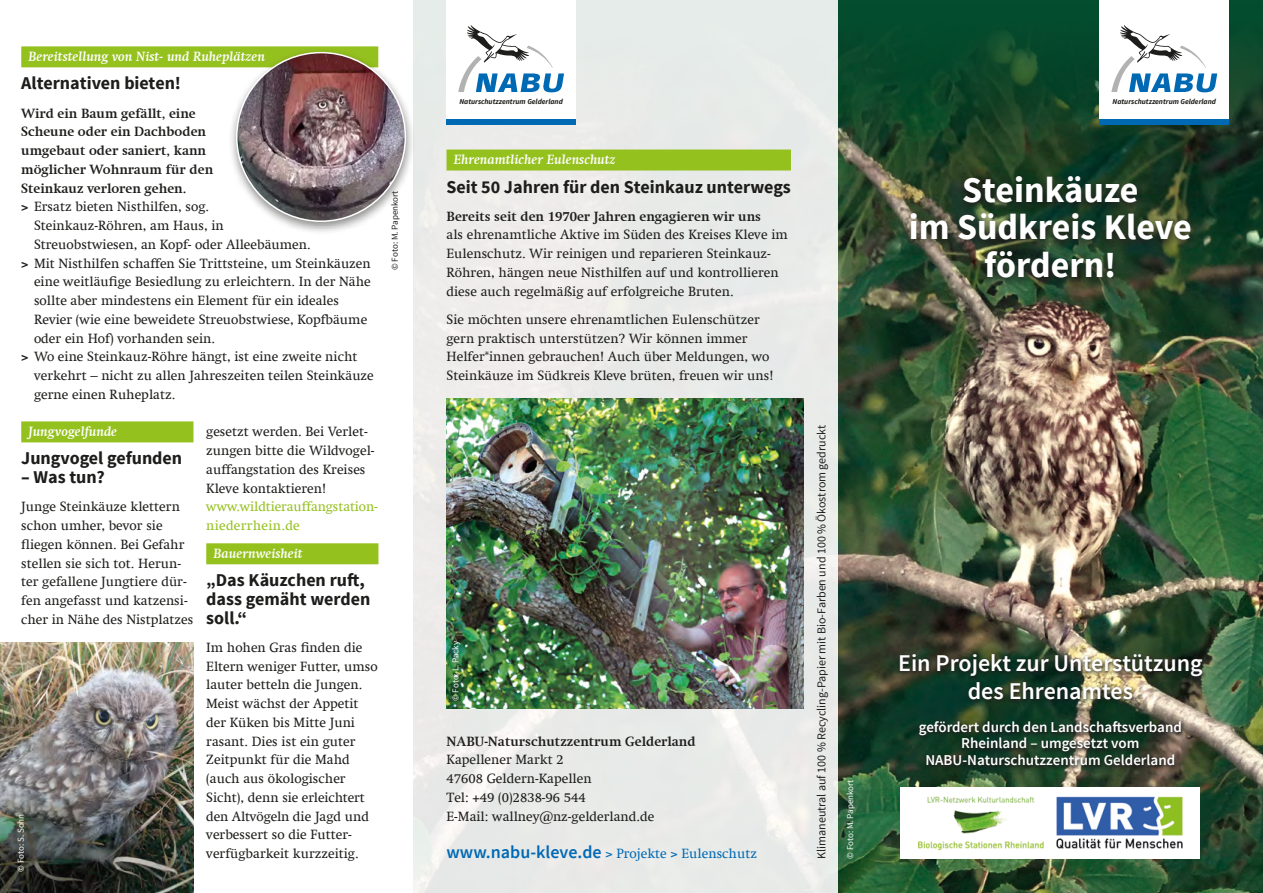
<style>
.page{position:relative;width:1263px;height:893px;background:#fff}
.page>*{position:absolute;margin:0;border:0;box-sizing:border-box;transform-origin:0 0}
.t1{font:700 36px/37.5px "Source Sans Pro";color:#fff;text-align:center}
.t2{font:600 24px/28.2px "Source Sans Pro";color:#fff;text-align:center}
.t3{font:700 18px/18.8px "Source Sans Pro";color:#1d1d1b}
.t4{font:600 15px/16.5px "Source Sans Pro";color:#fff;text-align:center}
.t5{font:13.5px/18.8px "Swift Com";color:#1d1d1b}
.t6{font:700 13.5px "Swift Com";color:#1d1d1b}
.t7{font:italic 700 13.5px "Swift Com";color:#fff}
.t8{font:13.5px/18.8px "Swift Com";letter-spacing:-.01em;color:#95c11f}
.t9{font:13.5px "Swift Com";color:#0069b4}
.t10{font:12px "Source Sans Pro";color:#1d1d1b}
.t11{font:9px "Source Sans Pro";color:#fff}
.t12{font:9px "Source Sans Pro";color:#1d1d1b}
.t13{font:italic 700 7.5px "Source Sans Pro";color:#1d1d1b}
.s1{font-weight:700}
.s2{font-family:"Source Sans Pro";font-weight:600;font-size:18px}
</style>
<div class="page">
<img style="left:838px;top:2px;width:425px;height:891px">
<div style="left:412px;top:0;width:426px;height:893px;background:#e8ebe9"></div>
<img style="left:901px;top:787px;width:299px;height:71px">
<img style="left:446px;top:399px;width:358px;height:309px">
<svg style="left:903px;top:171px;width:296px;height:118px;background:#2d412b"></svg>
<div style="left:1100px;top:0;width:129px;height:124px;background:#fff"></div>
<div style="left:1100px;top:120px;width:129px;height:5px;background:#0069b4"></div>
<svg style="left:1111px;top:25px;width:106px;height:67px"></svg>
<div style="left:446px;top:0;width:130px;height:124px;background:#fff"></div>
<div style="left:446px;top:120px;width:130px;height:5px;background:#0069b4"></div>
<svg style="left:458px;top:25px;width:106px;height:67px"></svg>
<div style="left:896px;top:652px;width:310px;height:118px;background:#1d1d1b;opacity:.7"></div>
<div style="left:21px;top:46px;width:357px;height:21px;background:#95c11f"></div>
<div style="left:446px;top:150px;width:345px;height:21px;background:#95c11f"></div>
<div style="left:228px;top:47px;width:188px;height:188px;background:#1d1d1b;opacity:.5"></div>
<img style="left:237px;top:53px;width:168px;height:168px;border-radius:84px">
<div style="left:21px;top:421px;width:172px;height:21px;background:#95c11f"></div>
<div style="left:206px;top:543px;width:172px;height:21px;background:#95c11f"></div>
<img style="left:0;top:643px;width:193px;height:250px">
<p class="t7" style="left:29px;top:49px;width:238px">Bereitstellung von Nist- und Ruheplätzen</p>
<h3 class="t3" style="left:21px;top:75px;width:161px">Alternativen bieten!</h3>
<p class="t6" style="left:21px;top:105px;width:176px">Wird ein Baum gefällt, eine</p>
<p class="t6" style="left:21px;top:124px;width:186px">Scheune oder ein Dachboden</p>
<p class="t6" style="left:21px;top:142px;width:186px">umgebaut oder saniert, kann</p>
<p class="t6" style="left:21px;top:161px;width:193px">möglicher Wohnraum für den</p>
<p class="t6" style="left:21px;top:180px;width:167px">Steinkauz verloren gehen.</p>
<p class="t5" style="left:21px;top:197px;width:189px"><span class="s1">&gt;</span> Ersatz bieten Nisthilfen, sog.</p>
<p class="t5" style="left:34px;top:216px;width:191px">Steinkauz-Röhren, am Haus, in</p>
<p class="t5" style="left:34px;top:235px;width:278px">Streuobstwiesen, an Kopf- oder Alleebäumen.</p>
<p class="t5" style="left:21px;top:254px;width:351px"><span class="s1">&gt;</span> Mit Nisthilfen schaffen Sie Trittsteine, um Steinkäuzen</p>
<p class="t5" style="left:34px;top:272px;width:338px">eine weitläufige Besiedlung zu erleichtern. In der Nähe</p>
<p class="t5" style="left:34px;top:291px;width:307px">sollte aber mindestens ein Element für ein ideales</p>
<p class="t5" style="left:34px;top:310px;width:335px">Revier (wie eine beweidete Streuobstwiese, Kopfbäume</p>
<p class="t5" style="left:34px;top:329px;width:183px">oder ein Hof) vorhanden sein.</p>
<p class="t5" style="left:21px;top:347px;width:338px"><span class="s1">&gt;</span> Wo eine Steinkauz-Röhre hängt, ist eine zweite nicht</p>
<p class="t5" style="left:34px;top:366px;width:341px">verkehrt – nicht zu allen Jahreszeiten teilen Steinkäuze</p>
<p class="t5" style="left:34px;top:385px;width:143px">gerne einen Ruheplatz.</p>
<p class="t12" style="left:389px;top:270px;width:81px;rotate:-90deg">© Foto: M. Papenkort</p>
<p class="t13" style="left:459px;top:97px;width:105px">Naturschutzzentrum Gelderland</p>
<p class="t13" style="left:1112px;top:97px;width:105px">Naturschutzzentrum Gelderland</p>
<p class="t7" style="left:454px;top:152px;width:163px">Ehrenamtlicher Eulenschutz</p>
<h3 class="t3" style="left:446px;top:178px;width:346px">Seit 50 Jahren für den Steinkauz unterwegs</h3>
<p class="t6" style="left:446px;top:208px;width:316px">Bereits seit den 1970er Jahren engagieren wir uns</p>
<p class="t5" style="left:446px;top:225px;width:343px">als ehrenamtliche Aktive im Süden des Kreises Kleve im Eulenschutz. Wir reinigen und reparieren Steinkauz-Röhren, hängen neue Nisthilfen auf und kontrollieren diese auch regelmäßig auf erfolgreiche Bruten.</p>
<p class="t5" style="left:446px;top:310px;width:328px">Sie möchten unsere ehrenamtlichen Eulenschützer gern praktisch unterstützen? Wir können immer Helfer*innen gebrauchen! Auch über Meldungen, wo Steinkäuze im Südkreis Kleve brüten, freuen wir uns!</p>
<h1 class="t1" style="left:909px;top:173px;width:285px">Steinkäuze<br>im Südkreis Kleve fördern!</h1>
<p class="t7" style="left:29px;top:424px;width:90px">Jungvogelfunde</p>
<h3 class="t3" style="left:21px;top:450px;width:162px">Jungvogel gefunden</h3>
<h3 class="t3" style="left:21px;top:468px;width:85px">– Was tun?</h3>
<p class="t5" style="left:21px;top:497px;width:174px">Junge Steinkäuze klettern schon umher, bevor sie fliegen können. Bei Gefahr stellen sie sich tot. Herun&shy;ter gefallene Jungtiere dür&shy;fen angefasst und katzensi&shy;cher in Nähe des Nistplatzes</p>
<p class="t11" style="left:15px;top:872px;width:59px;rotate:-90deg">© Foto: S. Sohn</p>
<p class="t5" style="left:206px;top:422px;width:169px">gesetzt werden. Bei Verlet&shy;zungen bitte die Wildvogel&shy;auffangstation des Kreises<br>Kleve kontaktieren!</p>
<p class="t8" style="left:206px;top:497px;width:173px">www.wildtierauffangstation&shy;niederrhein.de</p>
<p class="t7" style="left:214px;top:545px;width:91px">Bauernweisheit</p>
<h3 class="t3" style="left:206px;top:572px;width:166px">„Das Käuzchen ruft, dass gemäht werden soll.“</h3>
<p class="t5" style="left:206px;top:638px;width:173px">Im hohen Gras finden die<br>Eltern weniger Futter, umso lauter betteln die Jungen.<br>Meist wächst der Appetit der Küken bis Mitte Juni rasant. Dies ist ein guter<br>Zeitpunkt für die Mahd (auch aus ökologischer<br>Sicht), denn sie erleichtert den Altvögeln die Jagd und verbessert so die Futter&shy;verfügbarkeit kurzzeitig.</p>
<p class="t11" style="left:450px;top:701px;width:62px;rotate:-90deg">© Foto: L. Packy</p>
<p class="t6" style="left:446px;top:733px;width:251px">NABU-Naturschutzzentrum Gelderland</p>
<p class="t5" style="left:446px;top:750px;width:209px">Kapellener Markt 2<br>47608 Geldern-Kapellen<br>Tel: +49 (0)2838-96 544<br>E-Mail: wallney@nz-gelderland.de</p>
<p class="t9" style="left:446px;top:846px;width:312px"><span class="s2">www.nabu-kleve.de</span> &gt; Projekte &gt; Eulenschutz</p>
<p class="t10" style="left:814px;top:859px;width:435px;rotate:-90deg">Klimaneutral auf 100 % Recycling-Papier mit Bio-Farben und 100 % Ökostrom gedruckt</p>
<p class="t11" style="left:844px;top:859px;width:81px;rotate:-90deg">© Foto: M. Papenkort</p>
<h2 class="t2" style="left:898px;top:649px;width:306px">Ein Projekt zur Unterstützung des Ehrenamtes</h2>
<p class="t4" style="left:919px;top:719px;width:265px">gefördert durch den Landschaftsverband<br>Rheinland – umgesetzt vom<br>NABU-Naturschutzzentrum Gelderland</p>
</div>
